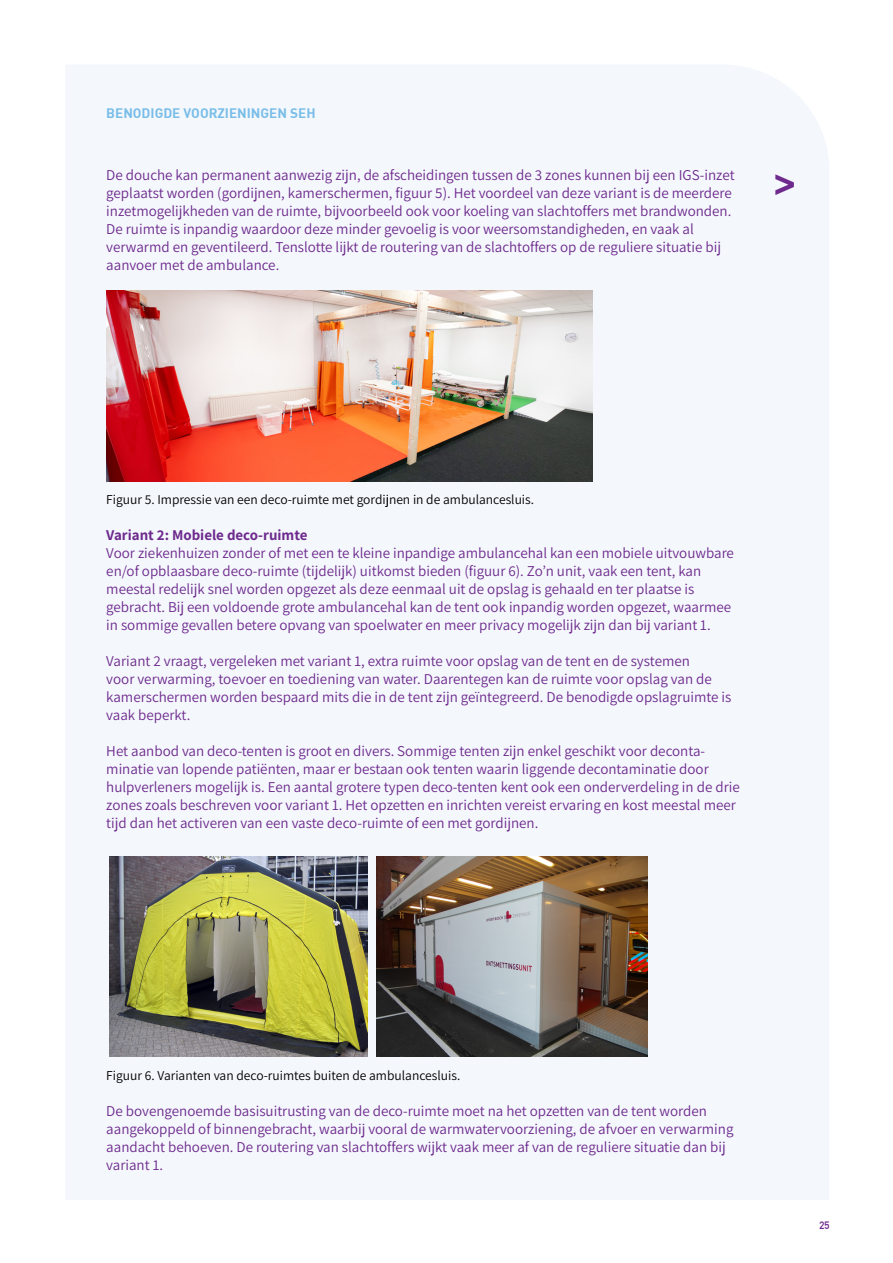
<style>
.page{position:relative;width:893px;height:1263px;background:#fff}
.page>*{position:absolute;margin:0;border:0;box-sizing:border-box;transform-origin:0 0}
.t1{font:700 37.8px "Arial";color:#6e2a8d}
.t2{font:15px/18px "Assistant";color:#6e2a8d}
.t3{font:700 15px "Assistant";color:#6e2a8d}
.t4{font:13.5px "Assistant";color:#000}
.t5{font:700 13.5px "DIN";color:#79bde8}
.t6{font:700 10.5px "DIN Alternate";color:#6e2a8d}
</style>
<div class="page">
<div style="left:66px;top:65px;width:763px;height:1135px;background:#f4f8fd"></div>
<img style="left:106px;top:291px;width:486px;height:191px">
<img style="left:377px;top:856px;width:270px;height:200px">
<img style="left:109px;top:856px;width:259px;height:200px">
<p class="t5" style="left:106px;top:104px;width:211px">BENODIGDE VOORZIENINGEN SEH</p>
<p class="t2" style="left:106px;top:165px;width:630px">De douche kan permanent aanwezig zijn, de afscheidingen tussen de 3 zones kunnen bij een IGS-inzet geplaatst worden (gordijnen, kamerschermen, figuur 5). Het voordeel van deze variant is de meerdere inzetmogelijkheden van de ruimte, bijvoorbeeld ook voor koeling van slachtoffers met brandwonden.<br>De ruimte is inpandig waardoor deze minder gevoelig is voor weersomstandigheden, en vaak al verwarmd en geventileerd. Tenslotte lijkt de routering van de slachtoffers op de reguliere situatie bij aanvoer met de ambulance.</p>
<h1 class="t1" style="left:774px;top:159px;width:24px">&gt;</h1>
<p class="t4" style="left:106px;top:490px;width:429px">Figuur 5. Impressie van een deco-ruimte met gordijnen in de ambulancesluis.</p>
<p class="t3" style="left:106px;top:525px;width:203px">Variant 2: Mobiele deco-ruimte</p>
<p class="t2" style="left:106px;top:543px;width:629px">Voor ziekenhuizen zonder of met een te kleine inpandige ambulancehal kan een mobiele uitvouwbare en/of opblaasbare deco-ruimte (tijdelijk) uitkomst bieden (figuur 6). Zo’n unit, vaak een tent, kan meestal redelijk snel worden opgezet als deze eenmaal uit de opslag is gehaald en ter plaatse is gebracht. Bij een voldoende grote ambulancehal kan de tent ook inpandig worden opgezet, waarmee in sommige gevallen betere opvang van spoelwater en meer privacy mogelijk zijn dan bij variant 1.</p>
<p class="t2" style="left:106px;top:651px;width:627px">Variant 2 vraagt, vergeleken met variant 1, extra ruimte voor opslag van de tent en de systemen<br>voor verwarming, toevoer en toediening van water. Daarentegen kan de ruimte voor opslag van de kamerschermen worden bespaard mits die in de tent zijn geïntegreerd. De benodigde opslagruimte is vaak beperkt.</p>
<p class="t2" style="left:106px;top:741px;width:635px">Het aanbod van deco-tenten is groot en divers. Sommige tenten zijn enkel geschikt voor deconta&shy;minatie van lopende patiënten, maar er bestaan ook tenten waarin liggende decontaminatie door hulpverleners mogelijk is. Een aantal grotere typen deco-tenten kent ook een onderverdeling in de drie zones zoals beschreven voor variant 1. Het opzetten en inrichten vereist ervaring en kost meestal meer tijd dan het activeren van een vaste deco-ruimte of een met gordijnen.</p>
<p class="t4" style="left:106px;top:1066px;width:355px">Figuur 6. Varianten van deco-ruimtes buiten de ambulancesluis.</p>
<p class="t2" style="left:106px;top:1101px;width:629px">De bovengenoemde basisuitrusting van de deco-ruimte moet na het opzetten van de tent worden aangekoppeld of binnengebracht, waarbij vooral de warmwatervoorziening, de afvoer en verwarming aandacht behoeven. De routering van slachtoffers wijkt vaak meer af van de reguliere situatie dan bij variant 1.</p>
<p class="t6" style="left:819px;top:1217px;width:12px">25</p>
</div>
